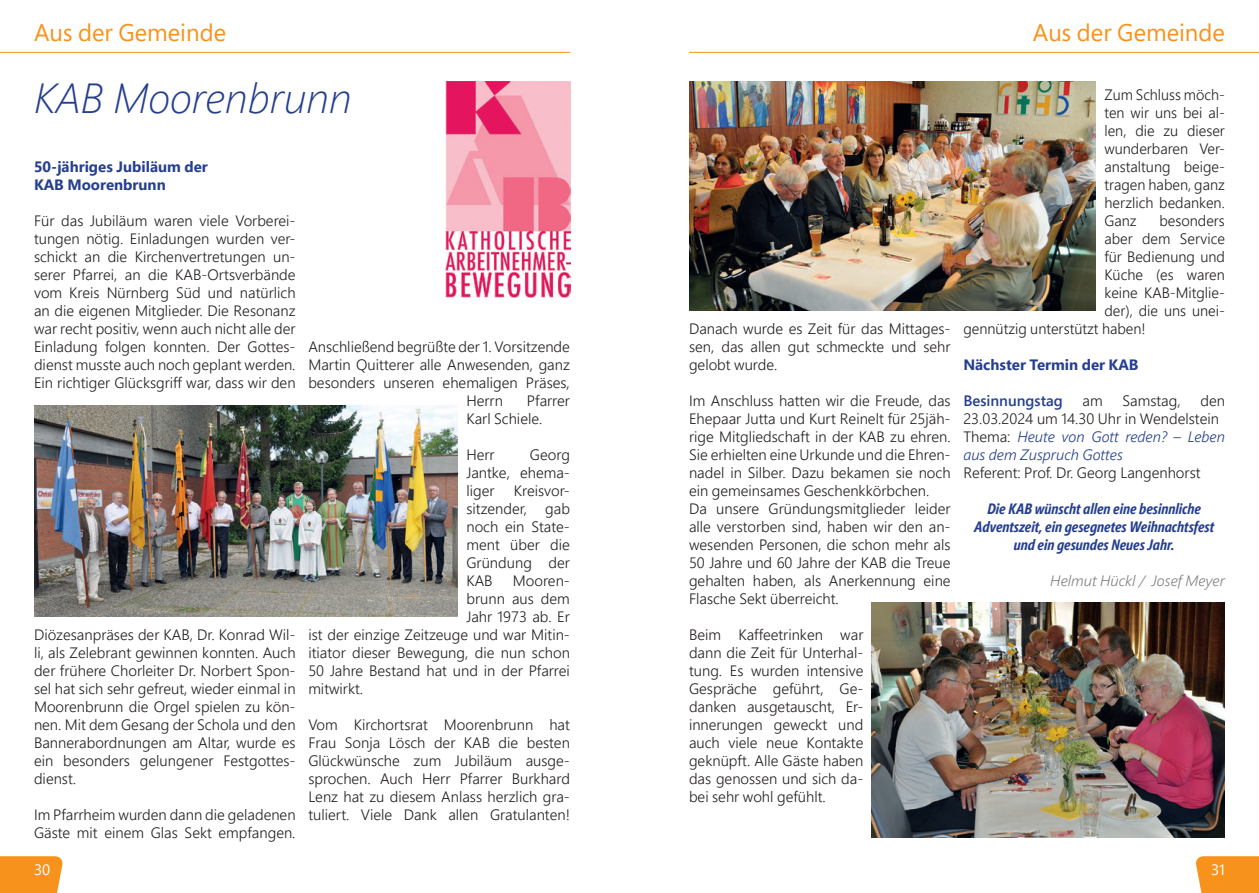
<style>
.page{position:relative;width:1259px;height:893px;background:#fff}
.page>*{position:absolute;margin:0;border:0;box-sizing:border-box;transform-origin:0 0}
._2_Headline_28_pt{font:italic 300 42px "Segoe Pro";color:#253f8e}
.t1{font:24px "Segoe Pro";color:#f7931d}
.Fließtext_10_pt{font:300 15px/18px "Segoe Pro";color:#231f20;text-align:justify}
.Fließtext_10_pt-2{font:italic 700 15px/18px "Segoe Pro Cond";color:#253f8e;text-align:center}
.Fließtext_10_pt-3{font:700 15px/18px "Segoe Pro";color:#253f8e}
.Fließtext_10_pt-4{font:italic 300 15px/18px "Segoe Pro";color:#253f8e}
.Fließtext_10_pt-5{font:italic 300 15px "Segoe Pro";color:#808285}
.Fließtext_10_pt-6{font:600 15px "Segoe Pro";color:#253f8e}
.t2{font:15px "Segoe Pro";color:#fff}
.s1{font-style:normal;color:#231f20}
</style>
<div class="page">
<hr style="left:689px;top:52px;width:570px;height:1px;background:#f7931d">
<hr style="left:0;top:52px;width:570px;height:1px;background:#f7931d">
<svg style="left:0;top:856px;width:63px;height:37px;background:#f79829"></svg>
<svg style="left:1196px;top:856px;width:63px;height:37px;background:#f79727"></svg>
<img style="left:445px;top:81px;width:126px;height:216px">
<img style="left:34px;top:405px;width:424px;height:212px">
<img style="left:689px;top:81px;width:407px;height:229px">
<img style="left:872px;top:602px;width:353px;height:235px">
<p class="t1" style="left:34px;top:16px;width:193px">Aus der Gemeinde</p>
<p class="t1" style="left:1033px;top:16px;width:193px">Aus der Gemeinde</p>
<p class="_2_Headline_28_pt" style="left:34px;top:69px;width:319px">KAB Moorenbrunn</p>
<p class="Fließtext_10_pt-3" style="left:34px;top:157px;width:175px">50-jähriges Jubiläum der<br>KAB Moorenbrunn</p>
<p class="Fließtext_10_pt" style="left:34px;top:211px;width:263px">Für das Jubiläum waren viele Vorberei&shy;tungen nötig. Einladungen wurden ver&shy;schickt an die Kirchenvertretungen un&shy;serer Pfarrei, an die KAB-Ortsverbände vom Kreis Nürnberg Süd und natürlich an die eigenen Mitglieder. Die Resonanz war recht positiv, wenn auch nicht alle der Einladung folgen konnten. Der Gottes&shy;dienst musste auch noch geplant werden.</p>
<p class="Fließtext_10_pt" style="left:34px;top:373px;width:263px">Ein richtiger Glücksgriff war, dass wir den</p>
<p class="Fließtext_10_pt" style="left:34px;top:625px;width:263px">Diözesanpräses der KAB, Dr. Konrad Wil&shy;li, als Zelebrant gewinnen konnten. Auch der frühere Chorleiter Dr. Norbert Spon&shy;sel hat sich sehr gefreut, wieder einmal in Moorenbrunn die Orgel spielen zu kön&shy;nen. Mit dem Gesang der Schola und den Bannerabordnungen am Altar, wurde es ein besonders gelungener Festgottes&shy;dienst.</p>
<p class="Fließtext_10_pt" style="left:34px;top:805px;width:263px">Im Pfarrheim wurden dann die geladenen<br>Gäste mit einem Glas Sekt empfangen.</p>
<p class="Fließtext_10_pt" style="left:308px;top:337px;width:263px">Anschließend begrüßte der 1. Vorsitzende</p>
<p class="Fließtext_10_pt" style="left:308px;top:355px;width:263px">Martin Quitterer alle Anwesenden, ganz</p>
<p class="Fließtext_10_pt" style="left:308px;top:373px;width:263px">besonders unseren ehemaligen Präses,</p>
<p class="Fließtext_10_pt" style="left:466px;top:391px;width:38px">Herrn</p>
<p class="Fließtext_10_pt" style="left:466px;top:391px;width:105px;text-indent:61px">Pfarrer<br>Karl Schiele.</p>
<p class="Fließtext_10_pt" style="left:466px;top:445px;width:30px">Herr</p>
<p class="Fließtext_10_pt" style="left:466px;top:445px;width:105px;text-indent:64px">Georg Jantke, ehema&shy;liger</p>
<p class="Fließtext_10_pt" style="left:466px;top:481px;width:105px;text-indent:47px">Kreisvor&shy;sitzender, gab noch ein State&shy;ment über die Gründung der KAB</p>
<p class="Fließtext_10_pt" style="left:513px;top:571px;width:59px">Mooren-</p>
<p class="Fließtext_10_pt" style="left:466px;top:589px;width:105px">brunn aus dem</p>
<p class="Fließtext_10_pt" style="left:466px;top:607px;width:105px">Jahr 1973 ab. Er</p>
<p class="Fließtext_10_pt" style="left:308px;top:625px;width:263px">ist der einzige Zeitzeuge und war Mitin-</p>
<p class="Fließtext_10_pt" style="left:308px;top:643px;width:263px">itiator dieser Bewegung, die nun schon</p>
<p class="Fließtext_10_pt" style="left:308px;top:661px;width:263px">50 Jahre Bestand hat und in der Pfarrei</p>
<p class="Fließtext_10_pt" style="left:308px;top:679px;width:56px">mitwirkt.</p>
<p class="Fließtext_10_pt" style="left:308px;top:715px;width:263px">Vom Kirchortsrat Moorenbrunn hat Frau Sonja Lösch der KAB die besten Glückwünsche zum Jubiläum ausge&shy;sprochen. Auch Herr Pfarrer Burkhard Lenz hat zu diesem Anlass herzlich gra&shy;tuliert. Viele Dank allen Gratulanten!</p>
<p class="Fließtext_10_pt" style="left:689px;top:319px;width:263px">Danach wurde es Zeit für das Mittages&shy;sen, das allen gut schmeckte und sehr gelobt wurde.</p>
<p class="Fließtext_10_pt" style="left:689px;top:391px;width:263px">Im Anschluss hatten wir die Freude, das Ehepaar Jutta und Kurt Reinelt für 25jäh&shy;rige Mitgliedschaft in der KAB zu ehren.<br>Sie erhielten eine Urkunde und die Ehren&shy;nadel in Silber. Dazu bekamen sie noch ein gemeinsames Geschenkkörbchen.</p>
<p class="Fließtext_10_pt" style="left:689px;top:499px;width:263px">Da unsere Gründungsmitglieder leider alle verstorben sind, haben wir den an&shy;wesenden Personen, die schon mehr als 50 Jahre und 60 Jahre der KAB die Treue gehalten haben, als Anerkennung eine Flasche Sekt überreicht.</p>
<p class="Fließtext_10_pt" style="left:689px;top:625px;width:176px">Beim Kaffeetrinken war dann die Zeit für Unterhal&shy;tung. Es wurden intensive Gespräche geführt, Ge&shy;danken ausgetauscht, Er&shy;innerungen geweckt und auch viele neue Kontakte geknüpft. Alle Gäste haben das genossen und sich da&shy;bei sehr wohl gefühlt.</p>
<p class="Fließtext_10_pt" style="left:1104px;top:85px;width:122px">Zum Schluss möch&shy;ten wir uns bei al&shy;len, die zu dieser wunderbaren Ver&shy;anstaltung beige&shy;tragen haben, ganz herzlich bedanken.<br>Ganz</p>
<p class="Fließtext_10_pt" style="left:1159px;top:211px;width:67px">besonders</p>
<p class="Fließtext_10_pt" style="left:1104px;top:229px;width:122px">aber dem Service</p>
<p class="Fließtext_10_pt" style="left:1104px;top:247px;width:122px">für Bedienung und</p>
<p class="Fließtext_10_pt" style="left:1104px;top:265px;width:122px">Küche (es waren</p>
<p class="Fließtext_10_pt" style="left:1104px;top:283px;width:122px">keine KAB-Mitglie-</p>
<p class="Fließtext_10_pt" style="left:1104px;top:301px;width:122px">der), die uns unei-</p>
<p class="Fließtext_10_pt" style="left:963px;top:319px;width:184px">gennützig unterstützt haben!</p>
<p class="Fließtext_10_pt-3" style="left:963px;top:355px;width:177px">Nächster Termin der KAB</p>
<p class="Fließtext_10_pt-6" style="left:963px;top:390px;width:101px">Besinnungstag</p>
<p class="Fließtext_10_pt" style="left:1082px;top:391px;width:22px">am</p>
<p class="Fließtext_10_pt" style="left:1122px;top:391px;width:60px">Samstag,</p>
<p class="Fließtext_10_pt" style="left:963px;top:391px;width:263px;text-indent:237px">den<br>23.03.2024 um 14.30 Uhr in Wendelstein</p>
<p class="Fließtext_10_pt-4" style="left:963px;top:427px;width:263px"><span class="s1">Thema:</span> Heute von Gott reden? – Leben aus dem Zuspruch Gottes</p>
<p class="Fließtext_10_pt" style="left:963px;top:463px;width:239px">Referent: Prof. Dr. Georg Langenhorst</p>
<p class="Fließtext_10_pt-2" style="left:974px;top:499px;width:242px">Die KAB wünscht allen eine besinnliche<br>Adventszeit, ein gesegnetes Weihnachtsfest und ein gesundes Neues Jahr.</p>
<p class="Fließtext_10_pt-5" style="left:1050px;top:570px;width:176px">Helmut Hückl / Josef Meyer</p>
<p class="t2" style="left:34px;top:859px;width:18px">30</p>
<p class="t2" style="left:1211px;top:859px;width:15px">31</p>
</div>
